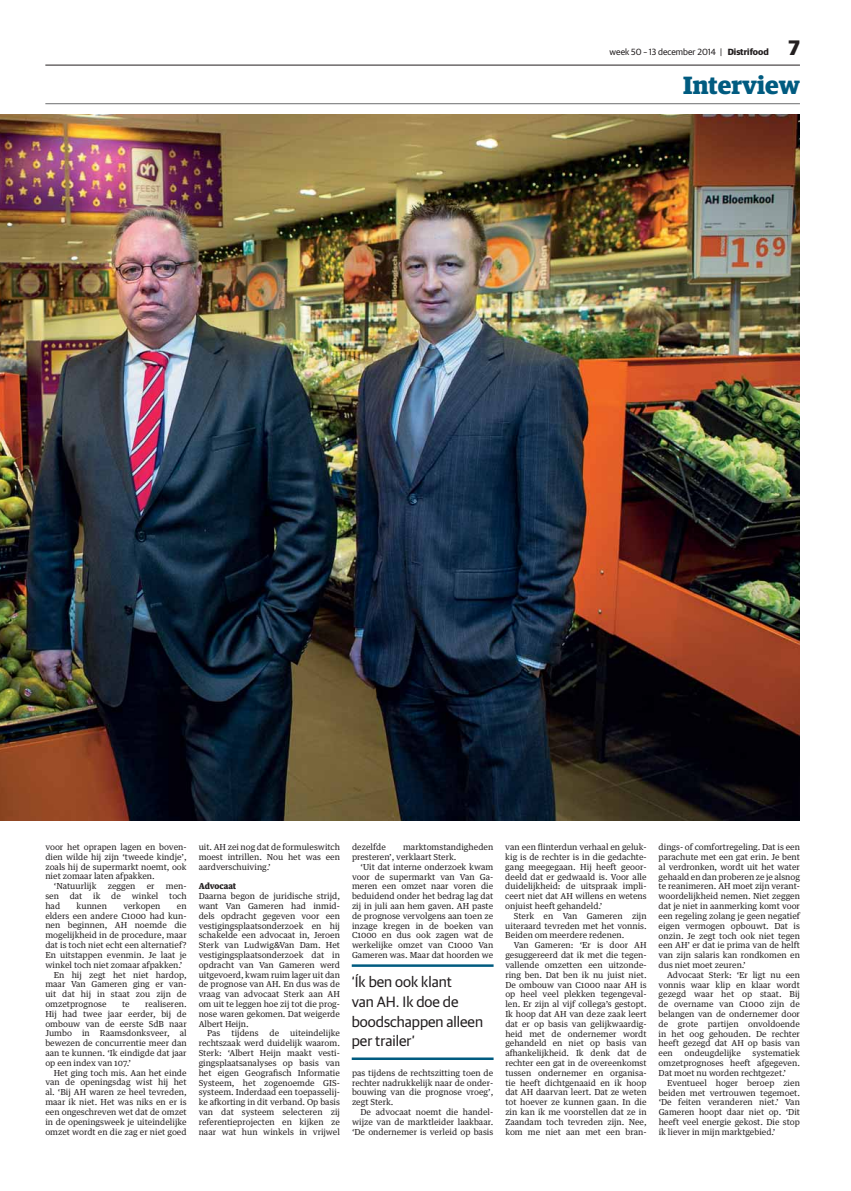
<style>
.page{position:relative;width:851px;height:1191px;background:#fff}
.page>*{position:absolute;margin:0;border:0;box-sizing:border-box;transform-origin:0 0}
.t1{font:700 25px "Guardian Egyp";color:#005b80}
.t2{font:700 21px "Guardian Sans";color:#231f20}
.t3{font:15px/19.6px "Guardian Sans";color:#231f20}
.t4{font:9px "Guardian Sans";color:#231f20}
.t5{font:8.3px/9.8px "Guardian Text Egyp";color:#231f20;text-align:justify}
.t6{font:900 8.3px "Guardian Text Egyp";letter-spacing:-.01em;color:#231f20}
.s1{font-weight:700}
</style>
<div class="page">
<hr style="left:45px;top:65px;width:754px;height:1px;background:#231f20">
<hr style="left:45px;top:103px;width:754px;height:1px;background:#6d6e70">
<img style="left:0;top:114px;width:799px;height:706px">
<hr style="left:351px;top:964px;width:142px;height:2px;background:#005b80">
<hr style="left:351px;top:1057px;width:142px;height:3px;background:#005b80">
<p class="t4" style="left:609px;top:47px;width:161px">week 50 – 13 december 2014 | <span class="s1">Distrifood</span></p>
<h2 class="t2" style="left:788px;top:36px;width:13px">7</h2>
<h1 class="t1" style="left:683px;top:66px;width:118px">Interview</h1>
<p class="t5" style="left:45px;top:842px;width:143px">voor het oprapen lagen en boven-</p>
<p class="t5" style="left:45px;top:852px;width:143px">dien wilde hij zijn ‘tweede kindje’,</p>
<p class="t5" style="left:45px;top:862px;width:143px">zoals hij de supermarkt noemt, ook</p>
<p class="t5" style="left:45px;top:872px;width:111px">niet zomaar laten afpakken.</p>
<p class="t5" style="left:54px;top:881px;width:44px">‘Natuurlijk</p>
<p class="t5" style="left:108px;top:881px;width:29px">zeggen</p>
<p class="t5" style="left:147px;top:881px;width:9px">er</p>
<p class="t5" style="left:166px;top:881px;width:22px">men-</p>
<p class="t5" style="left:45px;top:891px;width:15px">sen</p>
<p class="t5" style="left:70px;top:891px;width:14px">dat</p>
<p class="t5" style="left:93px;top:891px;width:9px">ik</p>
<p class="t5" style="left:111px;top:891px;width:11px">de</p>
<p class="t5" style="left:132px;top:891px;width:28px">winkel</p>
<p class="t5" style="left:169px;top:891px;width:19px">toch</p>
<p class="t5" style="left:45px;top:901px;width:16px">had</p>
<p class="t5" style="left:77px;top:901px;width:32px">kunnen</p>
<p class="t5" style="left:123px;top:901px;width:39px">verkopen</p>
<p class="t5" style="left:177px;top:901px;width:11px">en</p>
<p class="t5" style="left:45px;top:911px;width:143px">elders een andere C1000 had kun-</p>
<p class="t5" style="left:45px;top:921px;width:143px">nen beginnen, AH noemde die</p>
<p class="t5" style="left:45px;top:931px;width:143px">mogelijkheid in de procedure, maar</p>
<p class="t5" style="left:45px;top:940px;width:143px">dat is toch niet echt een alternatief?</p>
<p class="t5" style="left:45px;top:950px;width:143px">En uitstappen evenmin. Je laat je</p>
<p class="t5" style="left:45px;top:960px;width:138px">winkel toch niet zomaar afpakken.’</p>
<p class="t5" style="left:54px;top:970px;width:134px">En hij zegt het niet hardop,</p>
<p class="t5" style="left:45px;top:980px;width:143px">maar Van Gameren ging er van-</p>
<p class="t5" style="left:45px;top:989px;width:143px">uit dat hij in staat zou zijn de</p>
<p class="t5" style="left:45px;top:999px;width:63px">omzetprognose</p>
<p class="t5" style="left:122px;top:999px;width:9px">te</p>
<p class="t5" style="left:45px;top:999px;width:143px;text-indent:100px">realiseren.<br>Hij had twee jaar eerder, bij de ombouw van de eerste SdB naar Jumbo in Raamsdonksveer, al bewezen de concurrentie meer dan aan te kunnen. ‘Ik eindigde dat jaar op een index van 107.’</p>
<p class="t5" style="left:45px;top:1068px;width:143px;text-indent:9px">Het ging toch mis. Aan het einde van de openingsdag wist hij het al. ‘Bij AH waren ze heel tevreden, maar ik niet. Het was niks en er is een ongeschreven wet dat de omzet in de openingsweek je uiteindelijke omzet wordt en die zag er niet goed</p>
<p class="t5" style="left:199px;top:842px;width:143px">uit. AH zei nog dat de formuleswitch moest intrillen. Nou het was een aardverschuiving.’</p>
<p class="t6" style="left:199px;top:881px;width:39px">Advocaat</p>
<p class="t5" style="left:199px;top:891px;width:143px">Daarna begon de juridische strijd,</p>
<p class="t5" style="left:199px;top:901px;width:143px">want Van Gameren had inmid-</p>
<p class="t5" style="left:199px;top:911px;width:143px">dels opdracht gegeven voor een</p>
<p class="t5" style="left:199px;top:921px;width:143px">vestigingsplaatsonderzoek en hij</p>
<p class="t5" style="left:199px;top:931px;width:143px">schakelde een advocaat in, Jeroen</p>
<p class="t5" style="left:199px;top:940px;width:143px">Sterk van Ludwig&amp;Van Dam. Het</p>
<p class="t5" style="left:199px;top:950px;width:143px">vestigingsplaatsonderzoek dat in</p>
<p class="t5" style="left:199px;top:960px;width:143px">opdracht van Van Gameren werd</p>
<p class="t5" style="left:199px;top:970px;width:143px">uitgevoerd, kwam ruim lager uit dan</p>
<p class="t5" style="left:199px;top:980px;width:143px">de prognose van AH. En dus was de</p>
<p class="t5" style="left:199px;top:989px;width:143px">vraag van advocaat Sterk aan AH</p>
<p class="t5" style="left:199px;top:999px;width:143px">om uit te leggen hoe zij tot die prog-</p>
<p class="t5" style="left:199px;top:1009px;width:143px">nose waren gekomen. Dat weigerde</p>
<p class="t5" style="left:199px;top:1019px;width:52px">Albert Heijn.</p>
<p class="t5" style="left:207px;top:1029px;width:15px">Pas</p>
<p class="t5" style="left:231px;top:1029px;width:28px">tijdens</p>
<p class="t5" style="left:269px;top:1029px;width:11px">de</p>
<p class="t5" style="left:199px;top:1029px;width:143px;text-indent:92px">uiteindelijke rechtszaak werd duidelijk waarom.<br>Sterk: ‘Albert Heijn maakt vesti&shy;gingsplaatsanalyses op basis van het eigen Geografisch Informatie Systeem, het zogenoemde GIS&shy;systeem. Inderdaad een toepasselij&shy;ke afkorting in dit verband. Op basis van dat systeem selecteren zij referentieprojecten en kijken ze naar wat hun winkels in vrijwel</p>
<p class="t5" style="left:352px;top:842px;width:35px">dezelfde</p>
<p class="t5" style="left:352px;top:842px;width:143px;text-indent:51px">marktomstandigheden presteren’, verklaart Sterk.</p>
<p class="t5" style="left:352px;top:862px;width:143px;text-indent:9px">‘Uit dat interne onderzoek kwam voor de supermarkt van Van Ga&shy;meren een omzet naar voren die beduidend onder het bedrag lag dat zij in juli aan hem gaven. AH paste de prognose vervolgens aan toen ze inzage kregen in de boeken van C1000 en dus ook zagen wat de werkelijke omzet van C1000 Van Gameren was. Maar dat hoorden we</p>
<h3 class="t3" style="left:351px;top:972px;width:133px">‘Ík ben ook klant<br>van AH. Ik doe de boodschappen alleen per trailer’</h3>
<p class="t5" style="left:352px;top:1068px;width:143px">pas tijdens de rechtszitting toen de rechter nadrukkelijk naar de onder&shy;bouwing van die prognose vroeg’, zegt Sterk.</p>
<p class="t5" style="left:352px;top:1107px;width:143px;text-indent:9px">De advocaat noemt die handel&shy;wijze van de marktleider laakbaar. ‘De ondernemer is verleid op basis</p>
<p class="t5" style="left:505px;top:842px;width:143px">van een flinterdun verhaal en geluk&shy;kig is de rechter is in die gedachte&shy;gang meegegaan. Hij heeft geoor&shy;deeld dat er gedwaald is. Voor alle duidelijkheid: de uitspraak impli&shy;ceert niet dat AH willens en wetens onjuist heeft gehandeld.’</p>
<p class="t5" style="left:505px;top:911px;width:143px;text-indent:8px">Sterk en Van Gameren zijn uiteraard tevreden met het vonnis.<br>Beiden om meerdere redenen.</p>
<p class="t5" style="left:505px;top:941px;width:143px;text-indent:8px">Van Gameren: ‘Er is door AH gesuggereerd dat ik met die tegen&shy;vallende omzetten een uitzonde&shy;ring ben. Dat ben ik nu juist niet.<br>De ombouw van C1000 naar AH is op heel veel plekken tegengeval&shy;len. Er zijn al vijf collega’s gestopt.<br>Ik hoop dat AH van deze zaak leert dat er op basis van gelijkwaardig&shy;heid met de ondernemer wordt gehandeld en niet op basis van afhankelijkheid. Ik denk dat de rechter een gat in de overeenkomst tussen ondernemer en organisa&shy;tie heeft dichtgenaaid en ik hoop dat AH daarvan leert. Dat ze weten tot hoever ze kunnen gaan. In die zin kan ik me voorstellen dat ze in Zaandam toch tevreden zijn. Nee, kom me niet aan met een bran-</p>
<p class="t5" style="left:658px;top:843px;width:143px">dings- of comfortregeling. Dat is een parachute met een gat erin. Je bent al verdronken, wordt uit het water gehaald en dan proberen ze je alsnog te reanimeren. AH moet zijn verant&shy;woordelijkheid nemen. Niet zeggen dat je niet in aanmerking komt voor een regeling zolang je geen negatief eigen vermogen opbouwt. Dat is onzin. Je zegt toch ook niet tegen een AH’ er dat ie prima van de helft van zijn salaris kan rondkomen en dus niet moet zeuren.’</p>
<p class="t5" style="left:658px;top:970px;width:143px;text-indent:9px">Advocaat Sterk: ‘Er ligt nu een vonnis waar klip en klaar wordt gezegd waar het op staat. Bij de overname van C1000 zijn de belangen van de ondernemer door de grote partijen onvoldoende in het oog gehouden. De rechter heeft gezegd dat AH op basis van een</p>
<p class="t5" style="left:658px;top:1049px;width:143px;text-indent:94px">systematiek omzetprognoses heeft afgegeven.<br>Dat moet nu worden rechtgezet.’</p>
<p class="t5" style="left:658px;top:1078px;width:143px;text-indent:9px">Eventueel hoger beroep zien beiden met vertrouwen tegemoet. ‘De feiten veranderen niet.’ Van Gameren hoopt daar niet op. ‘Dit heeft veel energie gekost. Die stop ik liever in mijn marktgebied.’</p>
<p class="t5" style="left:684px;top:1049px;width:58px">ondeugdelijke</p>
</div>
